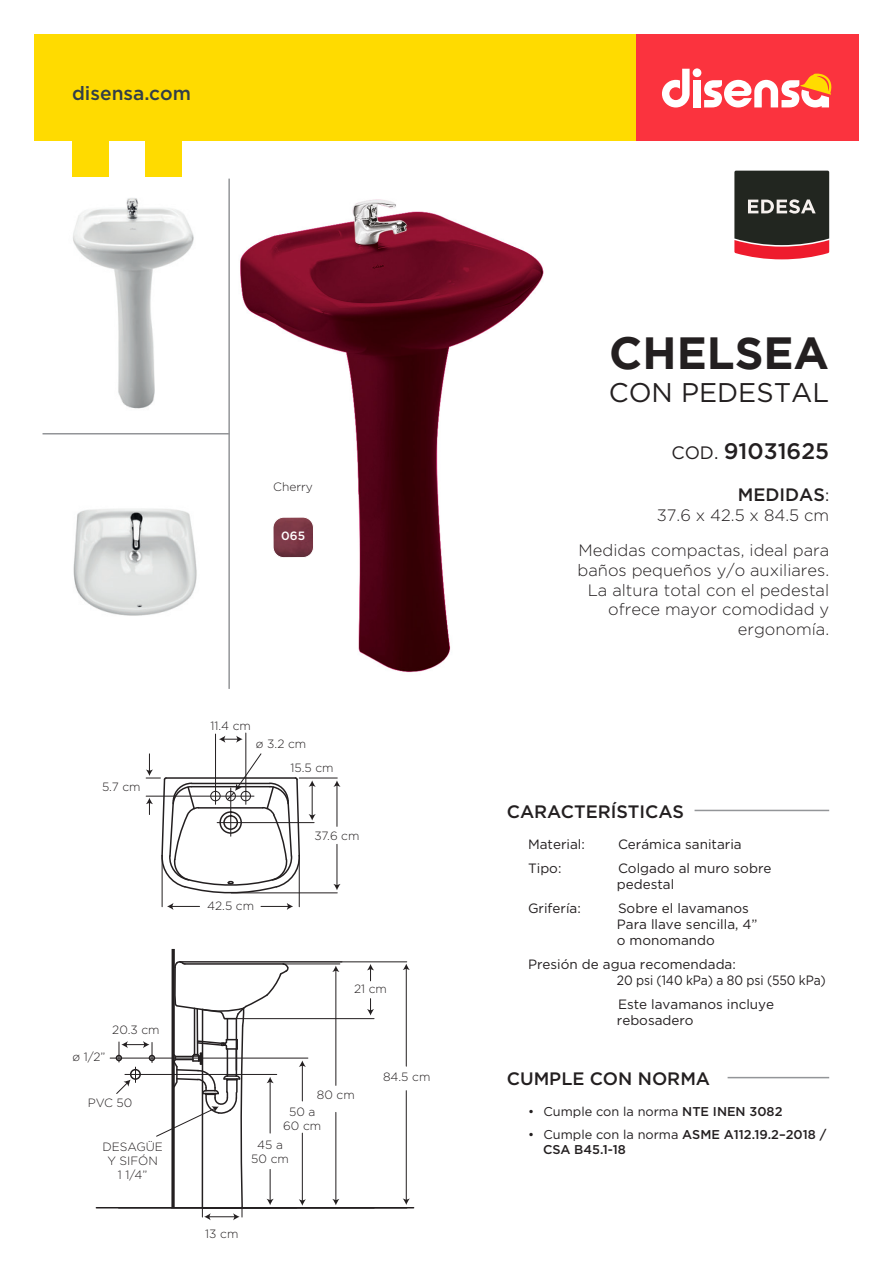
<style>
.page{position:relative;width:893px;height:1263px;background:#fff}
.page>*{position:absolute;margin:0;border:0;box-sizing:border-box;transform-origin:0 0}
.t1{font:700 45px "Gotham";color:#231f20}
.t2{font:27px "Gotham";color:#231f20}
.t3{font:500 22.5px "Gotham";color:#231f20}
.t4{font:500 19.2px "Gotham";color:#313e48}
.t5{font:500 18px "Gotham";color:#231f20}
.t6{font:300 16.5px/19.8px "Gotham";color:#231f20;text-align:right}
.t7{font:13.5px/16.2px "Gotham";color:#231f20}
.t8{font:500 12.75px/15.3px "Gotham";color:#231f20}
.t9{font:12.75px "Gotham";color:#231f20}
.t10{font:300 12px/14.4px "Gotham";color:#231f20;text-align:center}
.t11{font:500 12px "Gotham";color:#fff}
.s1{font-weight:400;font-size:18px}
.s2{font-weight:400;font-size:16.5px}
.s3{font-weight:500}
.s4{font-weight:400}
</style>
<div class="page">
<img style="left:147px;top:199px;width:397px;height:474px">
<img style="left:73px;top:501px;width:131px;height:118px">
<img style="left:73px;top:198px;width:126px;height:215px">
<hr style="left:43px;top:433px;width:187px;height:1px;background:#939598">
<hr style="left:228px;top:179px;width:2px;height:510px;background:#939598">
<hr style="left:728px;top:1077px;width:101px;height:1px;background:#939598">
<hr style="left:694px;top:810px;width:135px;height:1px;background:#939598">
<hr style="left:217px;top:822px;width:97px;height:1px;background:#231f20">
<hr style="left:245px;top:733px;width:1px;height:71px;background:#231f20">
<hr style="left:215px;top:734px;width:1px;height:70px;background:#231f20">
<hr style="left:299px;top:778px;width:38px;height:1px;background:#231f20">
<hr style="left:231px;top:892px;width:106px;height:1px;background:#231f20">
<hr style="left:337px;top:785px;width:1px;height:41px;background:#231f20">
<svg style="left:333px;top:780px;width:8px;height:7px"></svg>
<hr style="left:337px;top:844px;width:1px;height:42px;background:#231f20">
<svg style="left:333px;top:884px;width:8px;height:6px"></svg>
<hr style="left:299px;top:856px;width:1px;height:51px;background:#231f20">
<hr style="left:162px;top:856px;width:1px;height:51px;background:#231f20">
<svg style="left:261px;top:903px;width:32px;height:7px"></svg>
<svg style="left:167px;top:903px;width:33px;height:7px"></svg>
<svg style="left:219px;top:736px;width:24px;height:7px"></svg>
<hr style="left:312px;top:785px;width:1px;height:31px;background:#231f20">
<svg style="left:309px;top:814px;width:7px;height:6px"></svg>
<svg style="left:309px;top:780px;width:7px;height:7px"></svg>
<svg style="left:146px;top:753px;width:155px;height:142px"></svg>
<svg style="left:171px;top:949px;width:4px;height:11px"></svg>
<hr style="left:283px;top:963px;width:57px;height:1px;background:#231f20">
<hr style="left:335px;top:970px;width:1px;height:115px;background:#231f20">
<svg style="left:332px;top:965px;width:7px;height:7px"></svg>
<hr style="left:335px;top:1112px;width:1px;height:89px;background:#231f20">
<svg style="left:332px;top:1199px;width:7px;height:6px"></svg>
<hr style="left:180px;top:961px;width:227px;height:1px;background:#231f20">
<hr style="left:406px;top:968px;width:1px;height:98px;background:#231f20">
<svg style="left:403px;top:964px;width:7px;height:6px"></svg>
<hr style="left:225px;top:1018px;width:149px;height:1px;background:#231f20">
<svg style="left:367px;top:999px;width:7px;height:16px"></svg>
<svg style="left:367px;top:964px;width:7px;height:17px"></svg>
<hr style="left:110px;top:1058px;width:198px;height:1px;background:#231f20">
<hr style="left:302px;top:1065px;width:1px;height:36px;background:#231f20">
<svg style="left:299px;top:1060px;width:7px;height:7px"></svg>
<hr style="left:302px;top:1133px;width:1px;height:68px;background:#231f20">
<svg style="left:299px;top:1199px;width:7px;height:7px"></svg>
<hr style="left:171px;top:1207px;width:243px;height:1px;background:#231f20">
<hr style="left:96px;top:1207px;width:106px;height:1px;background:#231f20">
<svg style="left:116px;top:960px;width:173px;height:260px"></svg>
<hr style="left:406px;top:1091px;width:1px;height:109px;background:#231f20">
<svg style="left:403px;top:1198px;width:7px;height:7px"></svg>
<div style="left:635px;top:34px;width:224px;height:106px;background:#fb333e"></div>
<div style="left:34px;top:34px;width:601px;height:106px;background:#ffdb00"></div>
<svg style="left:662px;top:69px;width:28px;height:38px"></svg>
<div style="left:693px;top:80px;width:8px;height:27px;background:#fff"></div>
<div style="left:693px;top:68px;width:8px;height:9px;background:#fff;border-radius:50%"></div>
<svg style="left:704px;top:73px;width:128px;height:34px"></svg>
<div style="left:72px;top:140px;width:37px;height:37px;background:#ffdb00"></div>
<div style="left:145px;top:140px;width:36px;height:37px;background:#ffdb00"></div>
<svg style="left:734px;top:171px;width:95px;height:88px;background:#553937"></svg>
<img style="left:273px;top:517px;width:41px;height:41px">
<div style="left:273px;top:517px;width:41px;height:41px;border:1px solid #fff;border-radius:11px"></div>
<h3 class="t4" style="left:72px;top:81px;width:120px">disensa.com</h3>
<p class="t10" style="left:273px;top:480px;width:41px">Cherry</p>
<p class="t11" style="left:281px;top:528px;width:26px">065</p>
<p class="t10" style="left:102px;top:779px;width:40px">5.7 cm</p>
<p class="t10" style="left:72px;top:1049px;width:35px">ø 1/2”</p>
<p class="t10" style="left:112px;top:1022px;width:49px">20.3 cm</p>
<p class="t10" style="left:88px;top:1095px;width:46px">PVC 50</p>
<p class="t10" style="left:102px;top:1139px;width:62px">DESAGÜE<br>Y SIFÓN<br>1 1/4”</p>
<p class="t10" style="left:210px;top:718px;width:42px">11.4 cm</p>
<p class="t10" style="left:256px;top:736px;width:52px">ø 3.2 cm</p>
<p class="t10" style="left:290px;top:760px;width:45px">15.5 cm</p>
<p class="t10" style="left:207px;top:898px;width:48px">42.5 cm</p>
<p class="t10" style="left:314px;top:828px;width:47px">37.6 cm</p>
<p class="t10" style="left:354px;top:981px;width:34px">21 cm</p>
<p class="t10" style="left:383px;top:1069px;width:49px">84.5 cm</p>
<p class="t10" style="left:317px;top:1087px;width:39px">80 cm</p>
<p class="t10" style="left:283px;top:1104px;width:40px">50 a<br>60 cm</p>
<p class="t10" style="left:251px;top:1137px;width:39px">45 a<br>50 cm</p>
<p class="t10" style="left:205px;top:1226px;width:35px">13 cm</p>
<h1 class="t1" style="left:609px;top:327px;width:221px">CHELSEA</h1>
<h2 class="t2" style="left:609px;top:375px;width:222px">CON PEDESTAL</h2>
<h3 class="t3" style="left:671px;top:436px;width:159px"><span class="s1">COD.</span> 91031625</h3>
<h3 class="t5" style="left:738px;top:483px;width:93px">MEDIDAS<span class="s2">:</span></h3>
<p class="t6" style="left:579px;top:497px;width:252px;line-height:34.8px">37.6 x 42.5 x 84.5 cm<br>Medidas compactas, ideal para</p>
<p class="t6" style="left:577px;top:560px;width:253px">baños pequeños y/o auxiliares.<br>La altura total con el pedestal ofrece mayor comodidad y ergonomía.</p>
<h3 class="t5" style="left:507px;top:800px;width:179px">CARACTERÍSTICAS</h3>
<p class="t7" style="left:528px;top:836px;width:58px">Material:</p>
<p class="t7" style="left:618px;top:836px;width:125px">Cerámica sanitaria</p>
<p class="t7" style="left:528px;top:860px;width:35px">Tipo:</p>
<p class="t7" style="left:617px;top:860px;width:156px">Colgado al muro sobre pedestal</p>
<p class="t7" style="left:528px;top:900px;width:54px">Grifería:</p>
<p class="t7" style="left:617px;top:900px;width:142px">Sobre el lavamanos<br>Para llave sencilla, 4” o monomando</p>
<p class="t7" style="left:617px;top:956px;width:210px;text-indent:-89px">Presión de agua recomendada:<br>20 psi (140 kPa) a 80 psi (550 kPa)</p>
<p class="t7" style="left:617px;top:996px;width:159px">Este lavamanos incluye rebosadero</p>
<h3 class="t5" style="left:507px;top:1066px;width:205px">CUMPLE CON NORMA</h3>
<p class="t9" style="left:528px;top:1103px;width:256px">• Cumple con la norma <span class="s3">NTE INEN 3082</span></p>
<p class="t8" style="left:543px;top:1126px;width:285px;text-indent:-15px"><span class="s4">• Cumple con la norma</span> ASME A112.19.2–2018 /<br>CSA B45.1-18</p>
</div>
